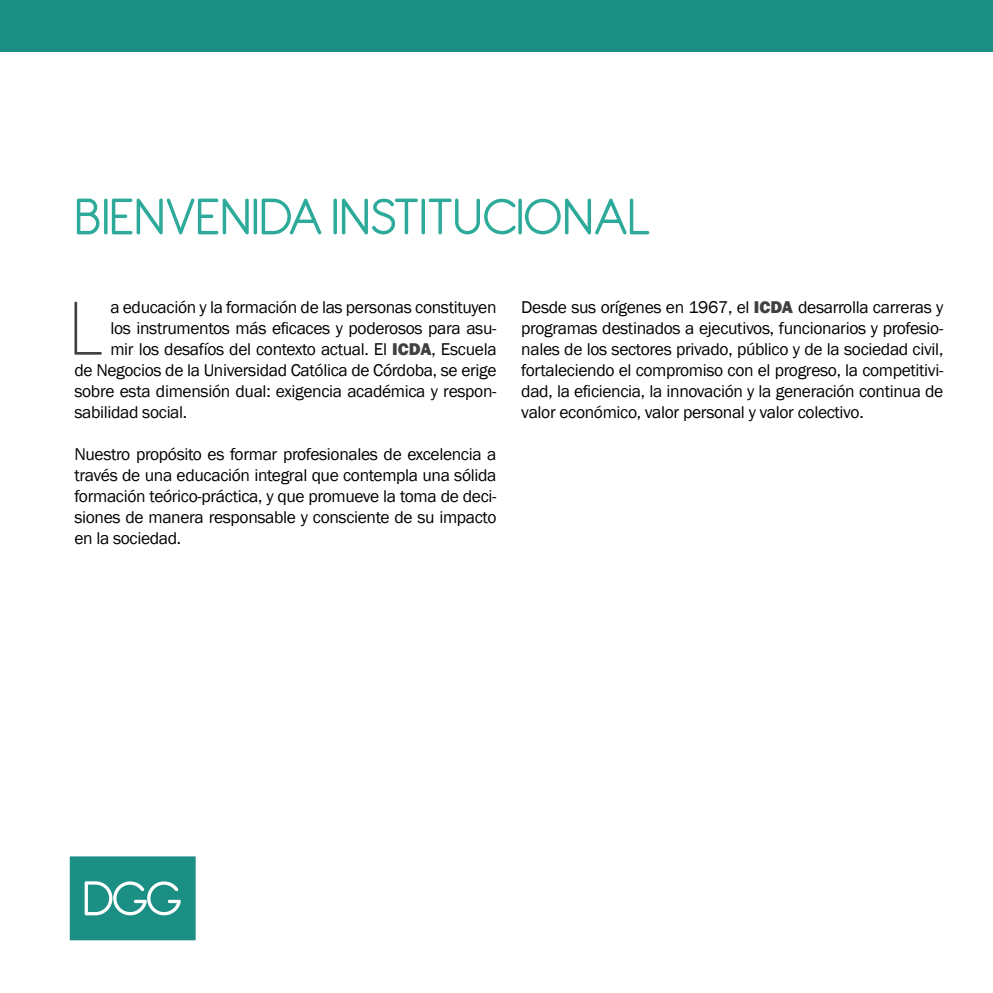
<style>
.page{position:relative;width:993px;height:993px;background:#fff}
.page>*{position:absolute;margin:0;border:0;box-sizing:border-box;transform-origin:0 0}
.t1{font:200 83.3px "Antipasto";color:#414042}
.t2{font:56px "Antipasto";letter-spacing:-.01em;color:#2daa99}
.t3{font:17.5px/21px "Franklin Gothic";letter-spacing:-.02em;color:#000;text-align:justify}
.s1{font-weight:800;color:#414042}
</style>
<div class="page">
<div style="left:0;top:0;width:992px;height:51px;background:#1c8f84"></div>
<svg style="left:70px;top:856px;width:125px;height:84px;background:#31998f"></svg>
<h2 class="t2" style="left:74px;top:184px;width:576px">BIENVENIDA INSTITUCIONAL</h2>
<h1 class="t1" style="left:72px;top:280px;width:34px">L</h1>
<p class="t3" style="left:110px;top:296px;width:387px">a educación y la formación de las personas constituyen</p>
<p class="t3" style="left:110px;top:317px;width:387px">los instrumentos más eficaces y poderosos para asu-</p>
<p class="t3" style="left:110px;top:338px;width:387px">mir los desafíos del contexto actual. El <span class="s1">ICDA</span>, Escuela</p>
<p class="t3" style="left:74px;top:359px;width:423px">de Negocios de la Universidad Católica de Córdoba, se erige</p>
<p class="t3" style="left:74px;top:380px;width:423px">sobre esta dimensión dual: exigencia académica y respon-</p>
<p class="t3" style="left:74px;top:401px;width:114px">sabilidad social.</p>
<p class="t3" style="left:74px;top:443px;width:423px">Nuestro propósito es formar profesionales de excelencia a través de una educación integral que contempla una sólida formación teórico-práctica, y que promueve la toma de deci&shy;siones de manera responsable y consciente de su impacto en la sociedad.</p>
<p class="t3" style="left:521px;top:296px;width:423px">Desde sus orígenes en 1967, el <span class="s1">ICDA</span> desarrolla carreras y programas destinados a ejecutivos, funcionarios y profesio&shy;nales de los sectores privado, público y de la sociedad civil, fortaleciendo el compromiso con el progreso, la competitivi&shy;dad, la eficiencia, la innovación y la generación continua de valor económico, valor personal y valor colectivo.</p>
</div>
